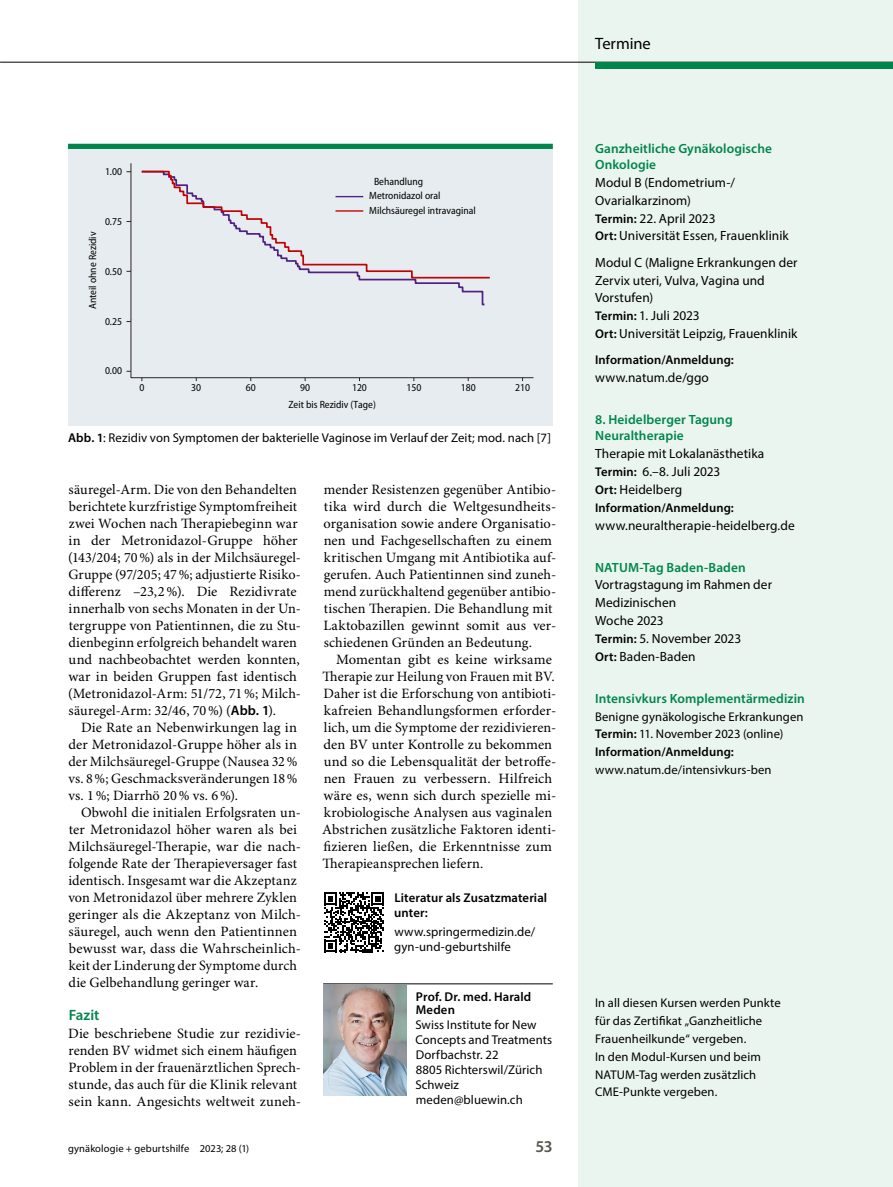
<style>
.page{position:relative;width:893px;height:1187px;background:#fff}
.page>*{position:absolute;margin:0;border:0;box-sizing:border-box;transform-origin:0 0}
.t1{font:16.5px "Myriad Pro";letter-spacing:-.005em;color:#000}
.t2{font:600 16.5px "Myriad Pro";color:#56554f}
.Para_Indent{font:600 15px "Myriad Pro";color:#00864d}
.Para_Indent-2{font:14.25px/17px "Minion Pro";letter-spacing:.005em;color:#000}
.Para_Initial_1{font:14.25px "Minion Pro";letter-spacing:.005em;color:#000}
.Para_x{font:14.25px/17px "Minion Pro";letter-spacing:.005em;color:#000}
.Trailer_2-row{font:14.25px/17px "Minion Pro";letter-spacing:.005em;color:#000}
.Title_1{font:14.25px/17px "Minion Pro";letter-spacing:.005em;color:#000}
.SubTitle_x{font:14.25px "Minion Pro";letter-spacing:.005em;color:#000}
.Para_Box{font:13.35px/17.9px "Myriad Pro";letter-spacing:.005em;color:#000}
.Para_Indent-3{font:13.35px/17.9px "Myriad Pro";letter-spacing:.005em;color:#000}
.Para_Box-2{font:600 13.35px/16.4px "Myriad Pro";letter-spacing:.01em;color:#00864d}
.Box_Heading_x5{font:13.35px "Myriad Pro";letter-spacing:.005em;color:#000}
.Para_x-2{font:600 13.35px "Myriad Pro";letter-spacing:.005em;color:#00864d}
.Para_x-3{font:12.75px/15px "Myriad Pro";letter-spacing:.01em;color:#000}
.Para_x-4{font:600 12.75px/15px "Myriad Pro";letter-spacing:.005em;color:#000}
.Para_Box-3{font:12.6px/17.9px "Myriad Pro";letter-spacing:.005em;color:#000}
.Para_Box-4{font:600 12.6px "Myriad Pro";letter-spacing:.01em;color:#000}
.Para_x-5{font:semi-condensed 10.5px/14.4px "Myriad Pro";color:#000}
.t3{font:10.5px "Myriad Pro";letter-spacing:.015em;color:#000}
.s1{font-weight:600}
.s2{font-family:"Myriad Pro";font-weight:600;font-size:13.8px}
.s3{font-weight:600;color:#00864d}
.s4{font-weight:600;font-size:12.6px}
</style>
<div class="page">
<div style="left:578px;top:0;width:315px;height:1186px;background:#ebf5f0"></div>
<hr style="left:323px;top:983px;width:230px;height:1px;background:#000">
<div style="left:68px;top:144px;width:485px;height:281px;background:#e6ecf0"></div>
<div style="left:68px;top:144px;width:485px;height:5px;background:#00864d"></div>
<svg style="left:130px;top:163px;width:403px;height:215px"></svg>
<svg style="left:140px;top:170px;width:351px;height:109px"></svg>
<hr style="left:335px;top:210px;width:28px;height:2px;background:#c00304">
<svg style="left:324px;top:892px;width:60px;height:60px"></svg>
<img style="left:324px;top:984px;width:82px;height:110px">
<hr style="left:0;top:62px;width:893px;height:1px;background:#000">
<div style="left:595px;top:62px;width:298px;height:7px;background:#00864d"></div>
<p class="Para_x-5" style="left:105px;top:165px;width:19px">1.00</p>
<p class="Para_x-5" style="left:86px;top:309px;width:79px;rotate:-90deg">Anteil ohne Rezidiv</p>
<p class="Para_x-5" style="left:105px;top:214px;width:19px">0.75</p>
<p class="Para_x-5" style="left:105px;top:264px;width:19px">0.50</p>
<p class="Para_x-5" style="left:105px;top:314px;width:19px">0.25</p>
<p class="Para_x-5" style="left:105px;top:364px;width:19px">0.00</p>
<p class="Para_x-5" style="left:369px;top:174px;width:108px;text-indent:5px">Behandlung<br>Metronidazol oral<br>Milchsäuregel intravaginal</p>
<p class="Para_x-5" style="left:139px;top:380px;width:6px">0</p>
<p class="Para_x-5" style="left:191px;top:380px;width:11px">30</p>
<p class="Para_x-5" style="left:246px;top:380px;width:11px">60</p>
<p class="Para_x-5" style="left:300px;top:380px;width:11px">90</p>
<p class="Para_x-5" style="left:352px;top:380px;width:16px">120</p>
<p class="Para_x-5" style="left:406px;top:380px;width:16px">150</p>
<p class="Para_x-5" style="left:461px;top:380px;width:16px">180</p>
<p class="Para_x-5" style="left:515px;top:380px;width:16px">210</p>
<p class="Para_x-5" style="left:288px;top:398px;width:89px">Zeit bis Rezidiv (Tage)</p>
<p class="Para_x-3" style="left:68px;top:430px;width:484px"><span class="s1">Abb. 1</span>: Rezidiv von Symptomen der bakterielle Vaginose im Verlauf der Zeit; mod. nach [7]</p>
<p class="Title_1" style="left:69px;top:481px;width:230px">säuregel-Arm. Die von den Behandelten berichtete kurzfristige Symptomfreiheit</p>
<p class="SubTitle_x" style="left:69px;top:514px;width:230px">zwei Wochen nach Therapiebeginn war</p>
<p class="Trailer_2-row" style="left:68px;top:532px;width:235px">in der Metronidazol-Gruppe höher (143/204; 70%) als in der Milchsäuregel-Gruppe (97/205; 47%; adjustierte Risiko&shy;differenz –23,2%). Die Rezidivrate innerhalb von sechs Monaten in der Un-</p>
<p class="Para_Initial_1" style="left:69px;top:616px;width:234px">tergruppe von Patientinnen, die zu Stu-</p>
<p class="Para_Initial_1" style="left:68px;top:633px;width:230px">dienbeginn erfolgreich behandelt waren</p>
<p class="Para_Initial_1" style="left:69px;top:650px;width:233px">und nachbeobachtet werden konnten,</p>
<p class="Para_Initial_1" style="left:68px;top:667px;width:230px">war in beiden Gruppen fast identisch</p>
<p class="Para_Initial_1" style="left:68px;top:684px;width:234px">(Metronidazol-Arm: 51/72, 71%; Milch-</p>
<p class="Para_Initial_1" style="left:69px;top:701px;width:209px">säuregel-Arm: 32/46, 70%) (<span class="s2">Abb. 1</span>).</p>
<p class="Para_Initial_1" style="left:81px;top:718px;width:217px">Die Rate an Nebenwirkungen lag in</p>
<p class="Para_Initial_1" style="left:68px;top:735px;width:230px">der Metronidazol-Gruppe höher als in</p>
<p class="Para_Initial_1" style="left:68px;top:752px;width:231px">der Milchsäuregel-Gruppe (Nausea 32%</p>
<p class="Para_Initial_1" style="left:68px;top:769px;width:231px">vs. 8%; Geschmacksveränderungen 18%</p>
<p class="Para_Initial_1" style="left:68px;top:786px;width:171px">vs. 1%; Diarrhö 20% vs. 6%).</p>
<p class="Para_Initial_1" style="left:81px;top:803px;width:221px">Obwohl die initialen Erfolgsraten un-</p>
<p class="Para_Initial_1" style="left:69px;top:820px;width:230px">ter Metronidazol höher waren als bei</p>
<p class="Para_Initial_1" style="left:68px;top:837px;width:234px">Milchsäuregel-Therapie, war die nach-</p>
<p class="Para_Indent-2" style="left:68px;top:855px;width:234px">folgende Rate der Therapieversager fast identisch. Insgesamt war die Akzeptanz von Metronidazol über mehrere Zyklen geringer als die Akzeptanz von Milch&shy;säuregel, auch wenn den Patientinnen bewusst war, dass die Wahrscheinlich&shy;keit der Linderung der Symptome durch die Gelbehandlung geringer war.</p>
<p class="Para_Indent" style="left:69px;top:1004px;width:32px">Fazit</p>
<p class="Para_Indent-2" style="left:68px;top:1025px;width:234px">Die beschriebene Studie zur rezidivie-</p>
<p class="Para_Indent-2" style="left:68px;top:1042px;width:234px">renden BV widmet sich einem häufigen Problem in der frauenärztlichen Sprech&shy;stunde, das auch für die Klinik relevant sein kann. Angesichts weltweit zuneh-</p>
<p class="Para_Indent-2" style="left:324px;top:481px;width:234px">mender Resistenzen gegenüber Antibio&shy;tika wird durch die Weltgesundheits&shy;organisation sowie andere Organisatio&shy;nen und Fachgesellschaften zu einem kritischen Umgang mit Antibiotika auf&shy;gerufen. Auch Patientinnen sind zuneh&shy;mend zurückhaltend gegenüber antibio-</p>
<p class="Para_Indent-2" style="left:324px;top:600px;width:230px">tischen Therapien. Die Behandlung mit</p>
<p class="Para_Indent-2" style="left:323px;top:617px;width:234px">Laktobazillen gewinnt somit aus ver-</p>
<p class="Para_Indent-2" style="left:324px;top:634px;width:210px">schiedenen Gründen an Bedeutung.</p>
<p class="Para_Indent-2" style="left:336px;top:651px;width:217px">Momentan gibt es keine wirksame</p>
<p class="Para_Indent-2" style="left:323px;top:668px;width:234px">Therapie zur Heilung von Frauen mit BV.</p>
<p class="Para_Indent-2" style="left:323px;top:685px;width:234px">Daher ist die Erforschung von antibioti-</p>
<p class="Para_x" style="left:322px;top:702px;width:236px">kafreien Behandlungsformen erforder&shy;lich, um die Symptome der rezidivieren&shy;den BV unter Kontrolle zu bekommen und so die Lebensqualität der betroffe&shy;nen Frauen zu verbessern. Hilfreich wäre es, wenn sich durch spezielle mi&shy;krobiologische Analysen aus vaginalen Abstrichen zusätzliche Faktoren identi&shy;fizieren ließen, die Erkenntnisse zum Therapieansprechen liefern.</p>
<p class="Para_x-4" style="left:394px;top:889px;width:154px">Literatur als Zusatzmaterial unter:</p>
<p class="Para_x-3" style="left:394px;top:923px;width:143px">www.springermedizin.de/ gyn-und-geburtshilfe</p>
<p class="Para_x-4" style="left:416px;top:989px;width:117px;line-height:13.5px">Prof. Dr. med. Harald<br>Meden</p>
<p class="Para_x-3" style="left:415px;top:1017px;width:138px">Swiss Institute for New<br>Concepts and Treatments<br>Dorfbachstr. 22</p>
<p class="Para_x-3" style="left:415px;top:1062px;width:128px">8805 Richterswil/Zürich<br>Schweiz meden@bluewin.ch</p>
<p class="t3" style="left:68px;top:1141px;width:183px">gynäkologie + geburtshilfe 2023; 28 (1)</p>
<p class="t2" style="left:536px;top:1135px;width:19px">53</p>
<p class="t1" style="left:595px;top:34px;width:57px">Termine</p>
<p class="Para_x-2" style="left:595px;top:140px;width:178px">Ganzheitliche Gynäkologische</p>
<p class="Para_Indent-3" style="left:595px;top:155px;width:195px"><span class="s3">Onkologie<br></span>Modul B (Endometrium-/<br>Ovarialkarzinom)<br><span class="s4">Termin:</span> 22. April 2023<br><span class="s4">Ort:</span> Universität Essen, Frauenklinik</p>
<p class="Box_Heading_x5" style="left:595px;top:254px;width:204px">Modul C (Maligne Erkrankungen der</p>
<p class="Para_Box" style="left:595px;top:271px;width:204px">Zervix uteri, Vulva, Vagina und<br>Vorstufen)<br><span class="s4">Termin:</span> 1. Juli 2023<br><span class="s4">Ort:</span> Universität Leipzig, Frauenklinik</p>
<p class="Para_Box-4" style="left:595px;top:352px;width:140px">Information/Anmeldung:</p>
<p class="Para_Box" style="left:595px;top:368px;width:115px">www.natum.de/ggo</p>
<p class="Para_Box-2" style="left:595px;top:411px;width:139px">8. Heidelberger Tagung<br>Neuraltherapie</p>
<p class="Para_Box" style="left:595px;top:444px;width:171px">Therapie mit Lokalanästhetika<br><span class="s4">Termin:</span> 6.–8. Juli 2023</p>
<p class="Para_Box" style="left:595px;top:480px;width:89px"><span class="s4">Ort:</span> Heidelberg</p>
<p class="Para_Box-4" style="left:595px;top:499px;width:140px">Information/Anmeldung:</p>
<p class="Para_Box" style="left:595px;top:516px;width:201px">www.neuraltherapie-heidelberg.de</p>
<p class="Para_Box" style="left:595px;top:558px;width:178px"><span class="s3">NATUM-Tag Baden-Baden<br></span>Vortragstagung im Rahmen der<br>Medizinischen</p>
<p class="Para_Box" style="left:595px;top:611px;width:148px">Woche 2023<br><span class="s4">Termin:</span> 5. November 2023</p>
<p class="Para_Box" style="left:595px;top:647px;width:102px"><span class="s4">Ort:</span> Baden-Baden</p>
<p class="Para_Box-2" style="left:595px;top:689px;width:211px">Intensivkurs Komplementärmedizin</p>
<p class="Para_Box-3" style="left:595px;top:707px;width:210px">Benigne gynäkologische Erkrankungen <span class="s1">Termin:</span> 11. November 2023 (online)<br><span class="s1">Information/Anmeldung: </span>www.natum.de/intensivkurs-ben</p>
<p class="Para_Box-3" style="left:595px;top:993px;width:187px">In all diesen Kursen werden Punkte für das Zertifikat „Ganzheitliche<br>Frauenheilkunde“ vergeben.<br>In den Modul-Kursen und beim<br>NATUM-Tag werden zusätzlich<br>CME-Punkte vergeben.</p>
</div>
